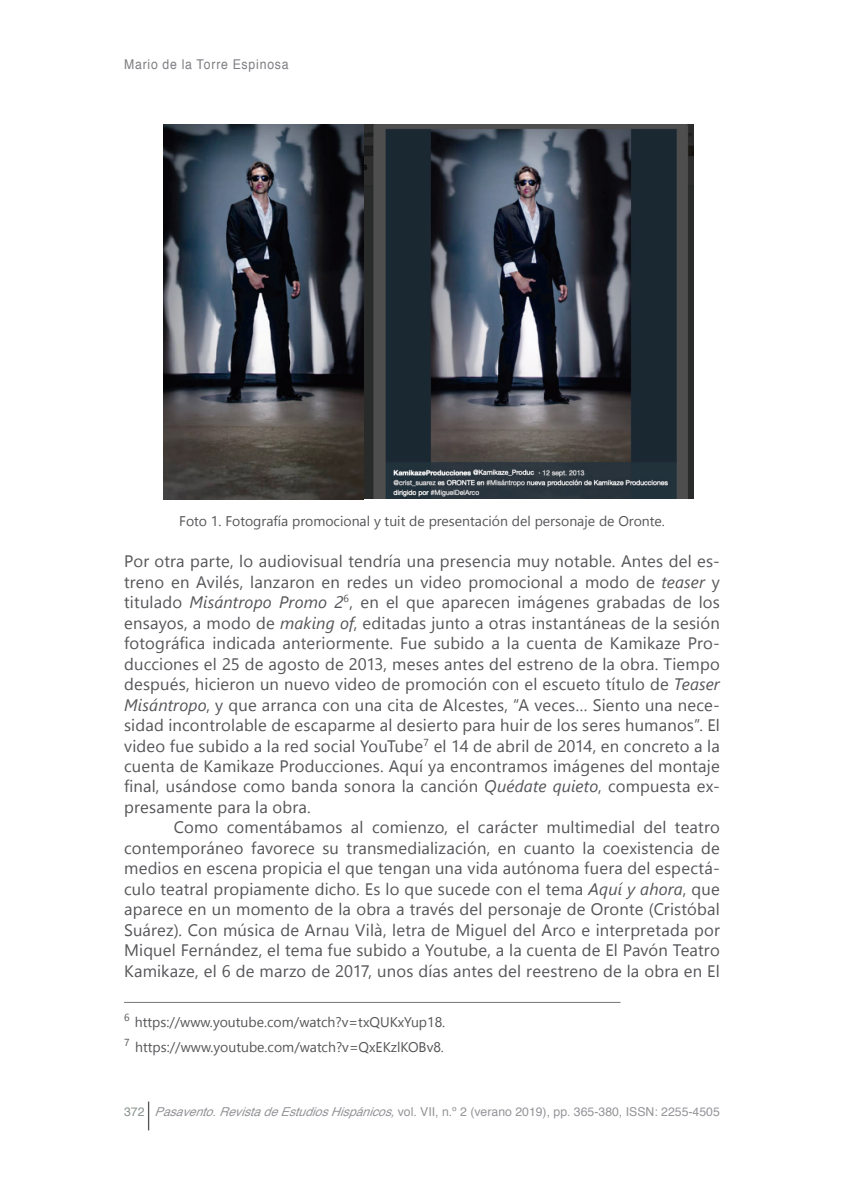
<style>
.page{position:relative;width:844px;height:1191px;background:#fff}
.page>*{position:absolute;margin:0;border:0;box-sizing:border-box;transform-origin:0 0}
.Cuerpo_texto{font:16.62px/20.5px "Segoe UI";letter-spacing:.01em;color:#555458;text-align:justify}
.nota_al_pie{font:14px "Segoe UI";color:#555458}
.pie_de_foto{font:14px "Segoe UI";color:#555458}
.t1{font:13.47px "Helvetica";letter-spacing:.065em;color:#7f7d82;scale:.91 1}
.t2{font:12.25px "Helvetica";color:#959398}
.s1{font-style:italic}
.s2{color:#89938c}
</style>
<div class="page">
<svg style="left:148px;top:1101px;width:1px;height:29px"></svg>
<hr style="left:124px;top:1002px;width:496px;height:1px;background:#76757a">
<img style="left:163px;top:124px;width:530px;height:375px">
<p class="t1" style="left:124px;top:54px;width:182px">Mario de la Torre Espinosa</p>
<p class="pie_de_foto" style="left:179px;top:510px;width:487px">Foto 1. Fotografía promocional y tuit de presentación del personaje de Oronte.</p>
<p class="Cuerpo_texto" style="left:124px;top:550px;width:597px">Por otra parte, lo audiovisual tendría una presencia muy notable. Antes del es&shy;treno en Avilés, lanzaron en redes un video promocional a modo de <span class="s1">teaser</span> y titulado <span class="s1">Misántropo Promo 2</span><sup>6</sup>, en el que aparecen imágenes grabadas de los ensayos, a modo de <span class="s1">making of</span>, editadas junto a otras instantáneas de la sesión fotográfica indicada anteriormente. Fue subido a la cuenta de Kamikaze Pro&shy;ducciones el 25 de agosto de 2013, meses antes del estreno de la obra. Tiempo después, hicieron un nuevo video de promoción con el escueto título de <span class="s1">Teaser Misántropo</span>, y que arranca con una cita de Alcestes, “A veces… Siento una nece&shy;sidad incontrolable de escaparme al desierto para huir de los seres humanos”. El video fue subido a la red social YouTube<sup>7</sup> el 14 de abril de 2014, en concreto a la cuenta de Kamikaze Producciones. Aquí ya encontramos imágenes del montaje final, usándose como banda sonora la canción <span class="s1">Quédate quieto</span>, compuesta ex&shy;presamente para la obra.</p>
<p class="Cuerpo_texto" style="left:124px;top:816px;width:597px;text-indent:50px">Como comentábamos al comienzo, el carácter multimedial del teatro contemporáneo favorece su transmedialización, en cuanto la coexistencia de medios en escena propicia el que tengan una vida autónoma fuera del espectá&shy;culo teatral propiamente dicho. Es lo que sucede con el tema <span class="s1">Aquí y ahora</span>, que aparece en un momento de la obra a través del personaje de Oronte (Cristóbal Suárez). Con música de Arnau Vilà, letra de Miguel del Arco e interpretada por Miquel Fernández, el tema fue subido a Youtube, a la cuenta de El Pavón Teatro Kamikaze, el 6 de marzo de 2017, unos días antes del reestreno de la obra en El</p>
<p class="nota_al_pie" style="left:124px;top:1011px;width:322px"><sup>6</sup> https://www.youtube.com/watch?v=txQUKxYup18.</p>
<p class="nota_al_pie" style="left:124px;top:1036px;width:321px"><sup>7</sup> https://www.youtube.com/watch?v=QxEKzlKOBv8.</p>
<p class="t2" style="left:124px;top:1102px;width:597px"><span class="s2">372</span> <span class="s1">Pasavento.RevistadeEstudiosHispánicos,</span>vol. VII, n.º 2 (verano 2019), pp. 365-380, ISSN: 2255-4505</p>
</div>
